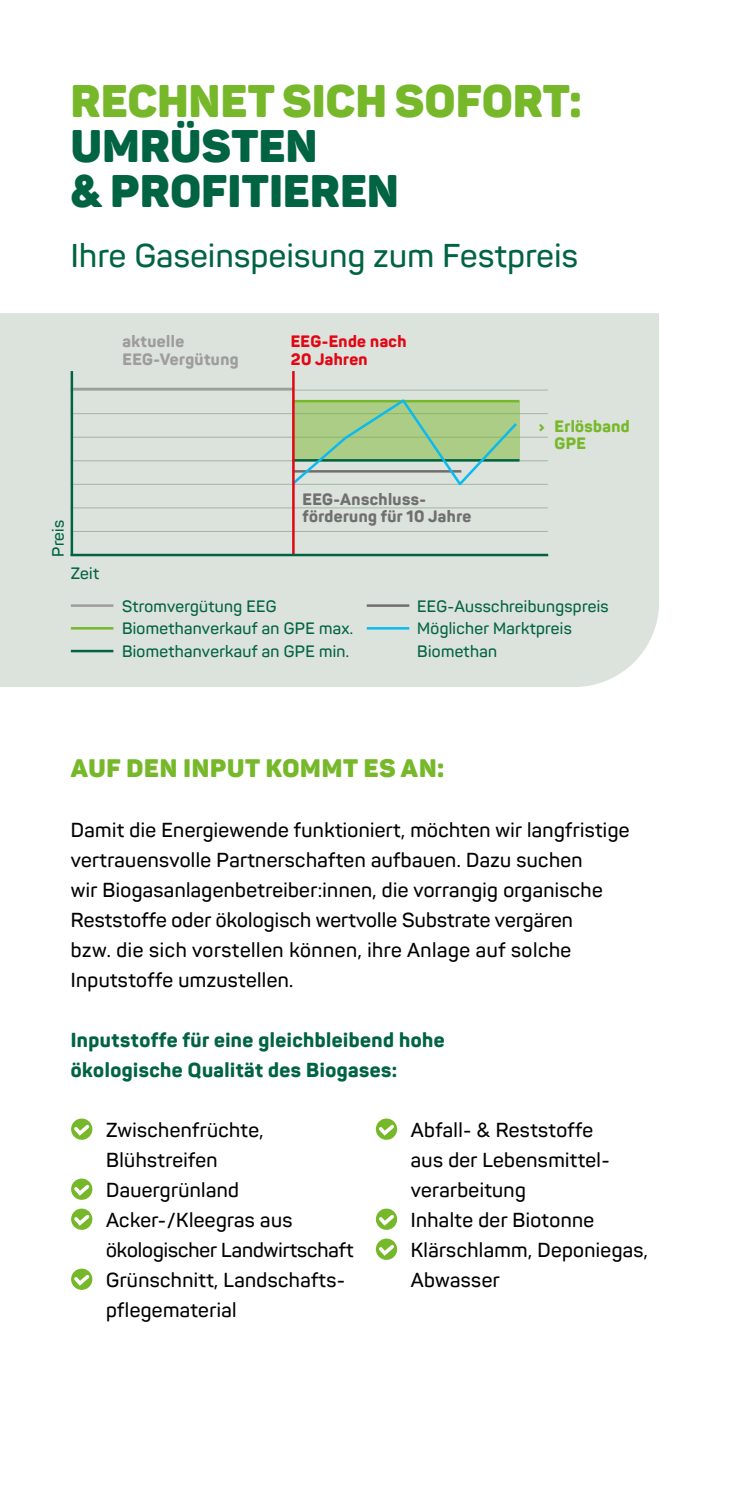
<style>
.page{position:relative;width:730px;height:1489px;background:#fff}
.page>*{position:absolute;margin:0;border:0;box-sizing:border-box;transform-origin:0 0}
.t1{font:900 45px/45px "Panton";letter-spacing:.01em;color:#006341}
.t2{font:900 45px "Panton";letter-spacing:.01em;color:#76b82a}
.t3{font:600 32.5px "Panton";letter-spacing:.015em;color:#006341}
.t4{font:900 25px "Panton";letter-spacing:.035em;color:#76b82a}
.t5{font:600 20px/30px "Panton";letter-spacing:.02em;color:#000}
.t6{font:800 20px/30px "Panton";letter-spacing:.025em;color:#006341}
.t7{font:600 16.25px/22.5px "Panton";letter-spacing:.02em;color:#006341}
.t8{font:800 16.25px/17.5px "Panton";letter-spacing:.025em;color:#706f6f}
.t9{font:800 16.25px/17.5px "Panton";letter-spacing:.025em;color:#9d9d9c}
.t10{font:800 16.25px/17.5px "Panton";letter-spacing:.025em;color:#e30613}
.t11{font:800 16.25px/17.5px "Panton";letter-spacing:.025em;color:#76b82a}
</style>
<div class="page">
<div style="left:0;top:313px;width:659px;height:374px;background:#dce2dc"></div>
<hr style="left:71px;top:531px;width:477px;height:1px;background:#a3b5a5">
<hr style="left:71px;top:507px;width:477px;height:1px;background:#a3b5a5">
<hr style="left:71px;top:484px;width:477px;height:1px;background:#a3b5a5">
<hr style="left:71px;top:460px;width:477px;height:1px;background:#a3b5a5">
<hr style="left:71px;top:437px;width:477px;height:1px;background:#a3b5a5">
<hr style="left:71px;top:389px;width:477px;height:1px;background:#a3b5a5">
<hr style="left:71px;top:413px;width:477px;height:1px;background:#a3b5a5">
<svg style="left:71px;top:1118px;width:21px;height:21px"></svg>
<svg style="left:71px;top:1121px;width:22px;height:17px"></svg>
<svg style="left:71px;top:1178px;width:21px;height:21px"></svg>
<svg style="left:71px;top:1181px;width:22px;height:17px"></svg>
<svg style="left:71px;top:1208px;width:21px;height:21px"></svg>
<svg style="left:71px;top:1211px;width:22px;height:17px"></svg>
<svg style="left:71px;top:1268px;width:21px;height:21px"></svg>
<svg style="left:71px;top:1271px;width:22px;height:17px"></svg>
<svg style="left:376px;top:1118px;width:21px;height:21px"></svg>
<svg style="left:376px;top:1121px;width:21px;height:17px"></svg>
<svg style="left:376px;top:1208px;width:21px;height:21px"></svg>
<svg style="left:376px;top:1211px;width:21px;height:17px"></svg>
<svg style="left:376px;top:1238px;width:21px;height:21px"></svg>
<svg style="left:376px;top:1241px;width:21px;height:17px"></svg>
<hr style="left:71px;top:627px;width:42px;height:2px;background:#76b82a">
<hr style="left:71px;top:649px;width:42px;height:3px;background:#006341">
<hr style="left:367px;top:604px;width:42px;height:3px;background:#706f6f">
<hr style="left:367px;top:627px;width:42px;height:2px;background:#0bbbef">
<hr style="left:71px;top:604px;width:42px;height:3px;background:#9d9d9c">
<hr style="left:71px;top:388px;width:222px;height:2px;background:#9d9d9c">
<svg style="left:290px;top:397px;width:229px;height:91px;background:#abcc9d"></svg>
<hr style="left:292px;top:371px;width:3px;height:185px;background:#e30613">
<hr style="left:71px;top:371px;width:2px;height:185px;background:#006341">
<hr style="left:71px;top:553px;width:477px;height:3px;background:#006341">
<h1 class="t2" style="left:71px;top:72px;width:513px">RECHNET SICH SOFORT:</h1>
<h1 class="t1" style="left:71px;top:123px;width:329px">UMRÜSTEN<br>&amp; PROFITIEREN</h1>
<h2 class="t3" style="left:71px;top:235px;width:509px">Ihre Gaseinspeisung zum Festpreis</h2>
<p class="t7" style="left:47px;top:556px;width:38px;rotate:-90deg">Preis</p>
<p class="t7" style="left:71px;top:562px;width:30px">Zeit</p>
<p class="t9" style="left:123px;top:332px;width:118px">aktuelle<br>EEG-Vergütung</p>
<p class="t10" style="left:291px;top:332px;width:117px">EEG-Ende nach<br>20 Jahren</p>
<p class="t8" style="left:303px;top:490px;width:170px">EEG-Anschluss-- förderung für 10 Jahre</p>
<p class="t11" style="left:555px;top:417px;width:77px;text-indent:-16px">› Erlösband<br>GPE</p>
<p class="t7" style="left:122px;top:595px;width:233px">Stromvergütung EEG<br>Biomethanverkauf an GPE max.<br>Biomethanverkauf an GPE min.</p>
<p class="t7" style="left:417px;top:595px;width:193px">EEG-Ausschreibungspreis<br>Möglicher Marktpreis<br>Biomethan</p>
<p class="t4" style="left:71px;top:752px;width:375px">AUF DEN INPUT KOMMT ES AN:</p>
<p class="t5" style="left:71px;top:815px;width:560px">Damit die Energiewende funktioniert, möchten wir langfristige vertrauensvolle Partnerschaften aufbauen. Dazu suchen<br>wir Biogasanlagenbetreiber:innen, die vorrangig organische Reststoffe oder ökologisch wertvolle Substrate vergären<br>bzw. die sich vorstellen können, ihre Anlage auf solche Inputstoffe umzustellen.</p>
<p class="t6" style="left:71px;top:1024px;width:375px">Inputstoffe für eine gleichbleibend hohe ökologische Qualität des Biogases:</p>
<p class="t5" style="left:106px;top:1115px;width:249px">Zwischenfrüchte,<br>Blühstreifen<br>Dauergrünland<br>Acker-/Kleegras aus ökologischer Landwirtschaft<br>Grünschnitt, Landschafts&shy;pflegematerial</p>
<p class="t5" style="left:411px;top:1115px;width:239px">Abfall- &amp; Reststoffe<br>aus der Lebensmittel&shy;verarbeitung<br>Inhalte der Biotonne<br>Klärschlamm, Deponiegas,<br>Abwasser</p>
</div>
